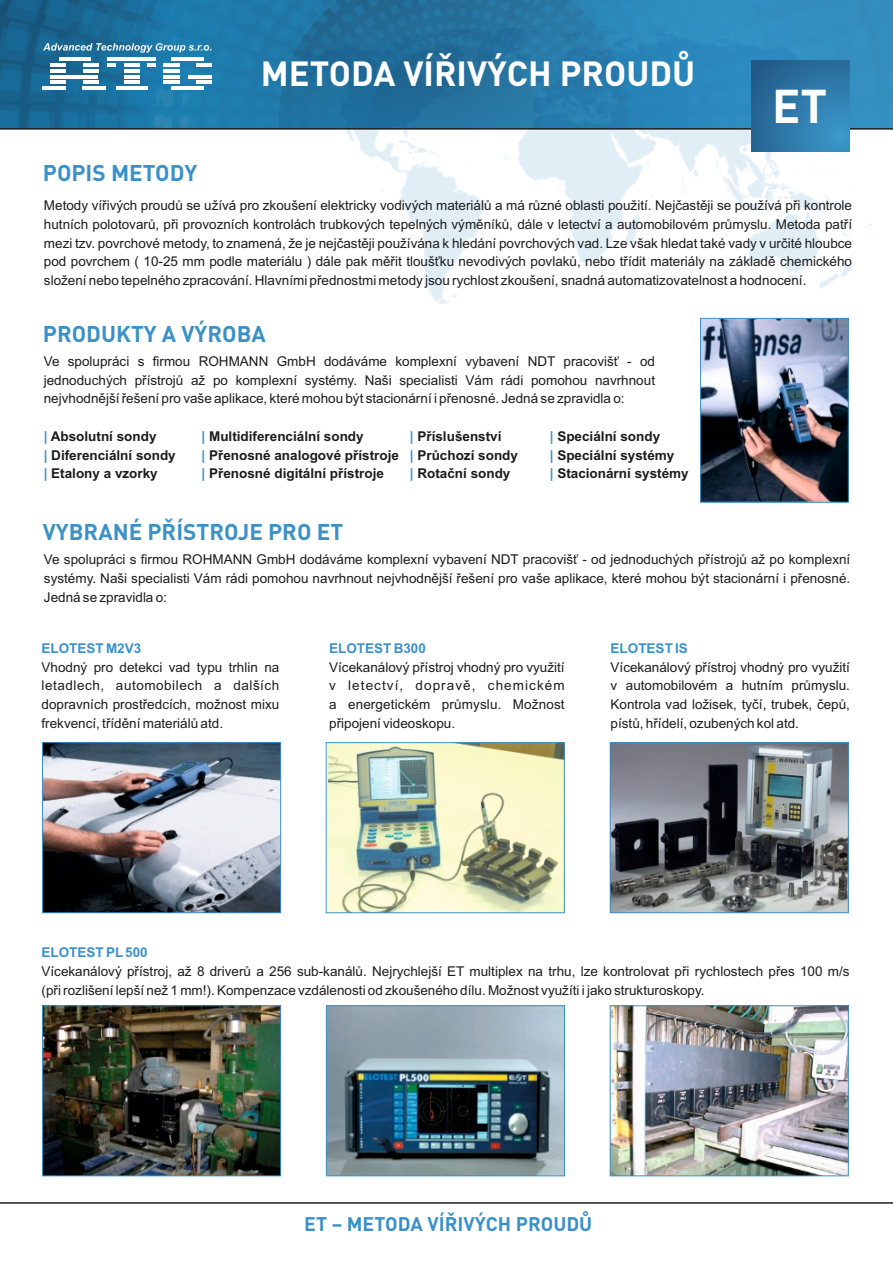
<style>
.page{position:relative;width:893px;height:1263px;background:#fff}
.page>*{position:absolute;margin:0;border:0;box-sizing:border-box;transform-origin:0 0}
.t1{font:700 46.8px "DINCE";color:#fff}
.t2{font:700 34.5px "DINCE";color:#fff}
.t3{font:700 22.5px "DINCE";color:#3b91c7}
.t4{font:700 19.5px "DINCE";color:#3b91c7}
.t5{font:13.5px/18.9px "Arial";color:#1c1c1c;text-align:justify}
.t6{font:700 13.5px "Arial";color:#1c1c1c}
.t7{font:700 13.5px "Arial";color:#3b91c7}
.s1{color:#3b91c7}
</style>
<div class="page">
<img style="left:0;top:0;width:893px;height:128px">
<svg style="left:43px;top:43px;width:169px;height:10px"></svg>
<hr style="left:59px;top:57px;width:32px;height:4px;background:#fff">
<hr style="left:51px;top:63px;width:15px;height:4px;background:#fff">
<hr style="left:83px;top:63px;width:15px;height:4px;background:#fff">
<hr style="left:51px;top:69px;width:15px;height:4px;background:#fff">
<hr style="left:83px;top:69px;width:15px;height:4px;background:#fff">
<hr style="left:51px;top:75px;width:47px;height:4px;background:#fff">
<hr style="left:51px;top:80px;width:15px;height:4px;background:#fff">
<hr style="left:83px;top:80px;width:15px;height:4px;background:#fff">
<hr style="left:43px;top:86px;width:23px;height:4px;background:#fff">
<hr style="left:83px;top:86px;width:23px;height:4px;background:#fff">
<hr style="left:124px;top:80px;width:15px;height:4px;background:#fff">
<hr style="left:116px;top:86px;width:31px;height:4px;background:#fff">
<hr style="left:124px;top:75px;width:15px;height:4px;background:#fff">
<hr style="left:124px;top:69px;width:15px;height:4px;background:#fff">
<hr style="left:124px;top:63px;width:15px;height:4px;background:#fff">
<hr style="left:107px;top:57px;width:49px;height:4px;background:#fff">
<svg style="left:107px;top:63px;width:8px;height:4px"></svg>
<svg style="left:148px;top:63px;width:8px;height:4px"></svg>
<hr style="left:172px;top:57px;width:32px;height:4px;background:#fff">
<hr style="left:164px;top:63px;width:16px;height:4px;background:#fff">
<hr style="left:164px;top:69px;width:16px;height:4px;background:#fff">
<hr style="left:164px;top:75px;width:16px;height:4px;background:#fff">
<hr style="left:164px;top:80px;width:16px;height:4px;background:#fff">
<hr style="left:172px;top:86px;width:32px;height:4px;background:#fff">
<hr style="left:196px;top:80px;width:16px;height:4px;background:#fff">
<hr style="left:188px;top:75px;width:24px;height:4px;background:#fff">
<hr style="left:196px;top:63px;width:16px;height:4px;background:#fff">
<img style="left:273px;top:28px;width:598px;height:275px">
<img style="left:44px;top:744px;width:235px;height:167px">
<div style="left:42px;top:742px;width:239px;height:171px;border:1px solid #3b91c7"></div>
<img style="left:328px;top:744px;width:234px;height:167px">
<div style="left:326px;top:742px;width:238px;height:171px;border:1px solid #3b91c7"></div>
<img style="left:612px;top:744px;width:234px;height:167px">
<div style="left:610px;top:742px;width:238px;height:171px;border:1px solid #3b91c7"></div>
<img style="left:44px;top:1007px;width:235px;height:167px">
<div style="left:42px;top:1005px;width:239px;height:171px;border:1px solid #3b91c7"></div>
<img style="left:328px;top:1007px;width:235px;height:167px">
<div style="left:326px;top:1005px;width:239px;height:171px;border:1px solid #3b91c7"></div>
<img style="left:612px;top:1007px;width:234px;height:167px">
<div style="left:610px;top:1005px;width:238px;height:171px;border:1px solid #3b91c7"></div>
<hr style="left:0;top:128px;width:893px;height:2px;background:#1c1c1c">
<svg style="left:752px;top:61px;width:98px;height:90px"></svg>
<hr style="left:0;top:1202px;width:893px;height:2px;background:#1c1c1c">
<img style="left:702px;top:320px;width:144px;height:180px">
<div style="left:700px;top:318px;width:148px;height:184px;border:1px solid #3b91c7"></div>
<h2 class="t2" style="left:261px;top:58px;width:436px">METODA VÍŘIVÝCH PROUDŮ</h2>
<h1 class="t1" style="left:772px;top:84px;width:57px">ET</h1>
<h3 class="t3" style="left:43px;top:163px;width:156px">POPIS METODY</h3>
<p class="t5" style="left:44px;top:197px;width:810px">Metody vířivých proudů se užívá pro zkoušení elektricky vodivých materiálů a má různé oblasti použití. Nejčastěji se používá při kontrole hutních polotovarů, při provozních kontrolách trubkových tepelných výměníků, dále v letectví a automobilovém průmyslu. Metoda patří mezi tzv. povrchové metody, to znamená, že je nejčastěji používána k hledání povrchových vad. Lze však hledat také vady v určité hloubce pod povrchem ( 10-25 mm podle materiálu ) dále pak měřit tloušťku nevodivých povlaků, nebo třídit materiály na základě chemického složení nebo tepelného zpracování. Hlavními přednostmi metody jsou rychlost zkoušení, snadná automatizovatelnost a hodnocení.</p>
<h3 class="t3" style="left:43px;top:323px;width:224px">PRODUKTY A VÝROBA</h3>
<p class="t5" style="left:44px;top:353px;width:613px">Ve spolupráci s firmou ROHMANN GmbH dodáváme komplexní vybavení NDT pracovišť - od jednoduchých přístrojů až po komplexní systémy. Naši specialisti Vám rádi pomohou navrhnout nejvhodnější řešení pro vaše aplikace, které mohou být stacionární i přenosné. Jedná se zpravidla o:</p>
<p class="t6" style="left:44px;top:431px;width:114px"><span class="s1">|</span> Absolutní sondy</p>
<p class="t6" style="left:202px;top:431px;width:164px"><span class="s1">|</span> Multidiferenciální sondy</p>
<p class="t6" style="left:410px;top:431px;width:93px"><span class="s1">|</span> Příslušenství</p>
<p class="t6" style="left:550px;top:431px;width:112px"><span class="s1">|</span> Speciální sondy</p>
<p class="t6" style="left:44px;top:450px;width:134px"><span class="s1">|</span> Diferenciální sondy</p>
<p class="t6" style="left:202px;top:450px;width:199px"><span class="s1">|</span> Přenosné analogové přístroje</p>
<p class="t6" style="left:410px;top:450px;width:110px"><span class="s1">|</span> Průchozí sondy</p>
<p class="t6" style="left:550px;top:450px;width:126px"><span class="s1">|</span> Speciální systémy</p>
<p class="t6" style="left:44px;top:469px;width:116px"><span class="s1">|</span> Etalony a vzorky</p>
<p class="t6" style="left:202px;top:469px;width:184px"><span class="s1">|</span> Přenosné digitální přístroje</p>
<p class="t6" style="left:410px;top:469px;width:102px"><span class="s1">|</span> Rotační sondy</p>
<p class="t6" style="left:550px;top:469px;width:140px"><span class="s1">|</span> Stacionární systémy</p>
<h3 class="t3" style="left:43px;top:522px;width:302px">VYBRANÉ PŘÍSTROJE PRO ET</h3>
<p class="t5" style="left:44px;top:551px;width:808px">Ve spolupráci s firmou ROHMANN GmbH dodáváme komplexní vybavení NDT pracovišť - od jednoduchých přístrojů až po komplexní systémy. Naši specialisti Vám rádi pomohou navrhnout nejvhodnější řešení pro vaše aplikace, které mohou být stacionární i přenosné.<br>Jedná se zpravidla o:</p>
<p class="t7" style="left:611px;top:643px;width:79px">ELOTEST IS</p>
<p class="t5" style="left:611px;top:659px;width:241px">Vícekanálový přístroj vhodný pro využití v automobilovém a hutním průmyslu.<br>Kontrola vad ložisek, tyčí, trubek, čepů, pístů, hřídelí, ozubených kol atd.</p>
<p class="t7" style="left:42px;top:643px;width:101px">ELOTEST M2V3</p>
<p class="t5" style="left:42px;top:659px;width:239px">Vhodný pro detekci vad typu trhlin na letadlech, automobilech a dalších dopravních prostředcích, možnost mixu frekvencí, třídění materiálů atd.</p>
<p class="t7" style="left:329px;top:643px;width:98px">ELOTEST B300</p>
<p class="t5" style="left:329px;top:659px;width:237px">Vícekanálový přístroj vhodný pro využití v letectví, dopravě, chemickém a energetickém průmyslu. Možnost připojení videoskopu.</p>
<p class="t7" style="left:42px;top:947px;width:108px">ELOTEST PL500</p>
<p class="t5" style="left:42px;top:963px;width:810px">Vícekanálový přístroj, až 8 driverů a 256 sub-kanálů. Nejrychlejší ET multiplex na trhu, lze kontrolovat při rychlostech přes 100 m/s (při rozlišení lepší než 1 mm!). Kompenzace vzdálenosti od zkoušeného dílu. Možnost využíti i jako strukturoskopy.</p>
<h3 class="t4" style="left:304px;top:1215px;width:289px">ET – METODA VÍŘIVÝCH PROUDŮ</h3>
</div>
